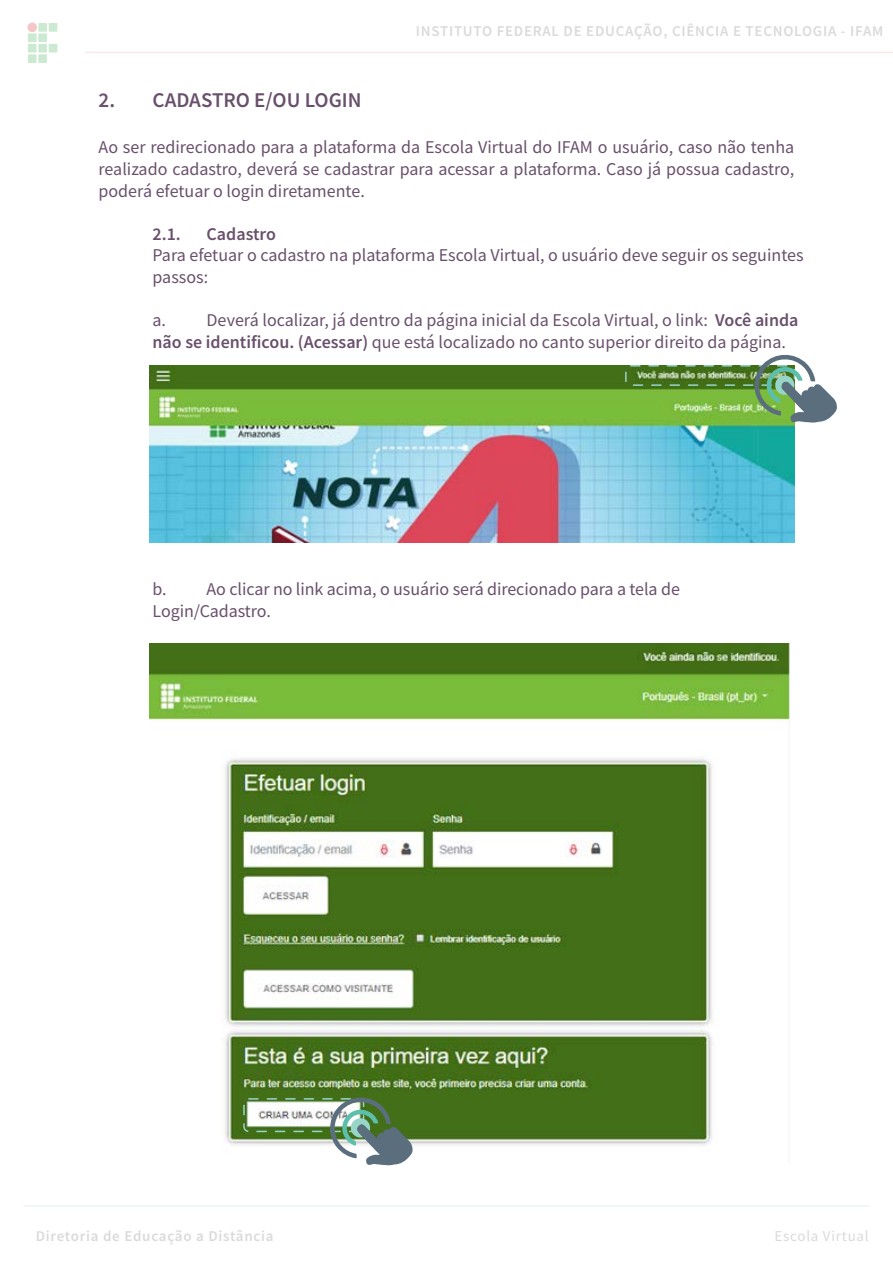
<style>
.page{position:relative;width:893px;height:1263px;background:#fff}
.page>*{position:absolute;margin:0;border:0;box-sizing:border-box;transform-origin:0 0}
.t1{font:600 21px "Source Sans Pro";color:#69506c}
.t2{font:18px/21.6px "Source Sans Pro";color:#69506c}
.t3{font:600 18px "Source Sans Pro";color:#69506c}
.t4{font:600 15px "Source Sans Pro";letter-spacing:.05em;color:#dadada}
.t5{font:15px "Source Sans Pro";letter-spacing:.05em;color:#dadada}
.s1{font-weight:600}
</style>
<div class="page">
<hr style="left:85px;top:52px;width:808px;height:1px;background:#cd191e">
<hr style="left:24px;top:1205px;width:845px;height:2px;background:#2f9e41">
<div style="left:38px;top:23px;width:9px;height:9px;background:#ccead1"></div>
<div style="left:49px;top:23px;width:8px;height:9px;background:#ccead1"></div>
<div style="left:49px;top:44px;width:8px;height:9px;background:#ccead1"></div>
<div style="left:28px;top:33px;width:9px;height:9px;background:#ccead1"></div>
<div style="left:38px;top:33px;width:9px;height:9px;background:#ccead1"></div>
<div style="left:28px;top:44px;width:9px;height:9px;background:#ccead1"></div>
<div style="left:38px;top:44px;width:9px;height:9px;background:#ccead1"></div>
<div style="left:28px;top:54px;width:9px;height:9px;background:#ccead1"></div>
<div style="left:38px;top:54px;width:9px;height:9px;background:#ccead1"></div>
<div style="left:27px;top:23px;width:10px;height:9px;background:#f5c6c7;border-radius:50%"></div>
<img style="left:150px;top:365px;width:644px;height:177px">
<img style="left:150px;top:643px;width:640px;height:502px">
<div style="left:625px;top:365px;width:170px;height:21px;border:2px dashed #97d5c9;border-radius:5px"></div>
<svg style="left:752px;top:355px;width:85px;height:68px"></svg>
<div style="left:243px;top:1098px;width:121px;height:34px;border:2px dashed #97d5c9;border-radius:5px"></div>
<svg style="left:328px;top:1094px;width:85px;height:71px"></svg>
<p class="t4" style="left:416px;top:21px;width:469px">INSTITUTO FEDERAL DE EDUCAÇÃO, CIÊNCIA E TECNOLOGIA - IFAM</p>
<p class="t1" style="left:99px;top:86px;width:265px">2. CADASTRO E/OU LOGIN</p>
<p class="t2" style="left:99px;top:137px;width:697px;text-align:justify">Ao ser redirecionado para a plataforma da Escola Virtual do IFAM o usuário, caso não tenha realizado cadastro, deverá se cadastrar para acessar a plataforma. Caso já possua cadastro, poderá efetuar o login diretamente.</p>
<p class="t3" style="left:153px;top:222px;width:30px">2.1.</p>
<p class="t3" style="left:207px;top:222px;width:71px">Cadastro</p>
<p class="t2" style="left:153px;top:245px;width:653px">Para efetuar o cadastro na plataforma Escola Virtual, o usuário deve seguir os seguintes passos:</p>
<p class="t2" style="left:153px;top:309px;width:647px">a. Deverá localizar, já dentro da página inicial da Escola Virtual, o link: <span class="s1">Você ainda não se identificou. (Acessar)</span> que está localizado no canto superior direito da página.</p>
<p class="t2" style="left:153px;top:578px;width:529px">b. Ao clicar no link acima, o usuário será direcionado para a tela de<br>Login/Cadastro.</p>
<p class="t4" style="left:36px;top:1226px;width:239px">Diretoria de Educação a Distância</p>
<p class="t5" style="left:774px;top:1227px;width:96px">Escola Virtual</p>
</div>
